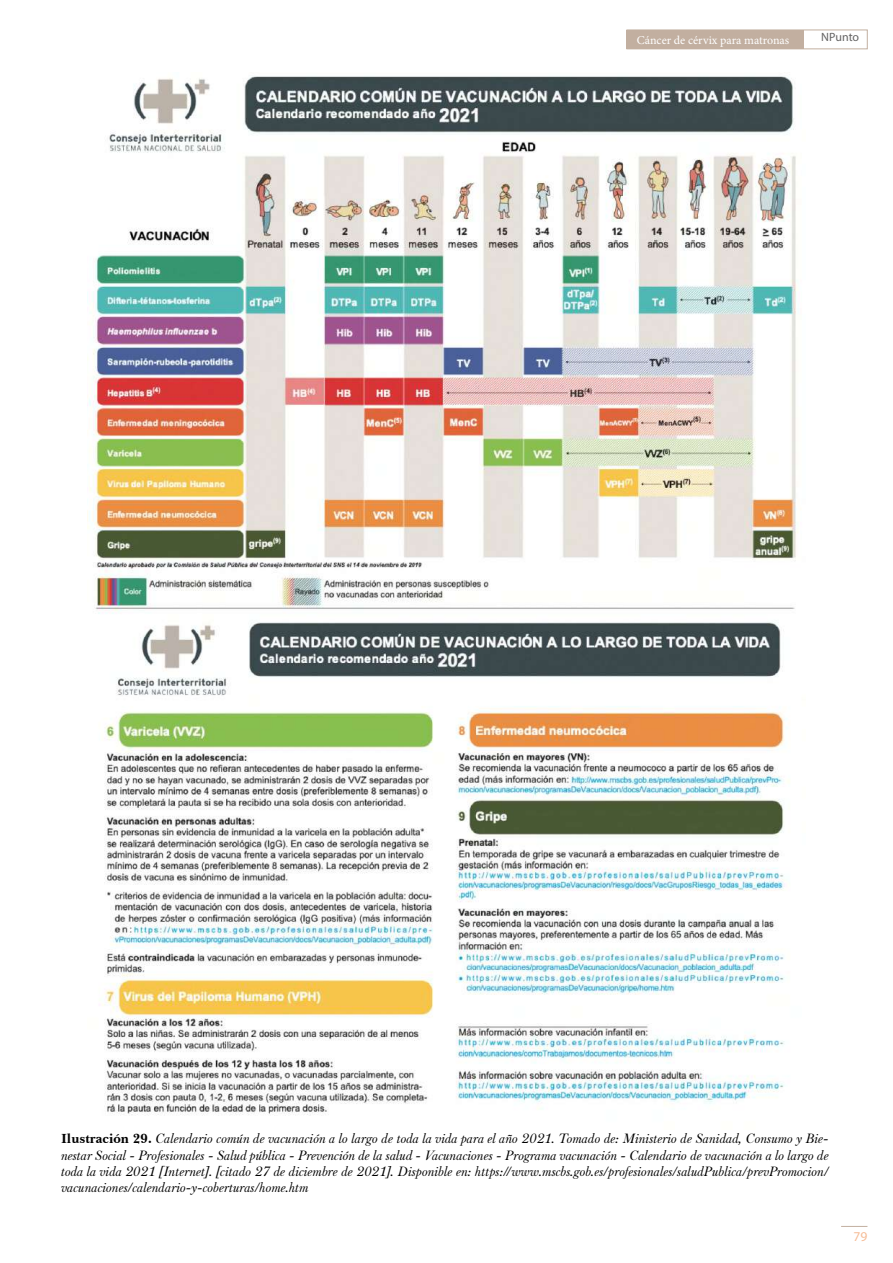
<style>
.page{position:relative;width:893px;height:1263px;background:#fff}
.page>*{position:absolute;margin:0;border:0;box-sizing:border-box;transform-origin:0 0}
.t1{font:italic 13.5px/16.2px "Baskerville F";color:#000;text-align:justify}
.t2{font:13.5px "Myriad Pro";color:#f6bc96}
.t3{font:12px "Minion Pro";color:#fff}
.t4{font:12px "Myriad Pro";letter-spacing:-.005em;color:#646363}
.s1{font-family:"Baskerville BT";font-weight:700;font-style:normal}
</style>
<div class="page">
<svg style="left:841px;top:1226px;width:26px;height:1px"></svg>
<div style="left:627px;top:30px;width:240px;height:19px;border:1px solid #c2afa0"></div>
<div style="left:627px;top:30px;width:177px;height:19px;background:#c2afa0"></div>
<img style="left:87px;top:76px;width:711px;height:1039px">
<p class="t3" style="left:637px;top:32px;width:154px">Cáncer de cérvix para matronas</p>
<p class="t4" style="left:821px;top:30px;width:40px">NPunto</p>
<p class="t1" style="left:61px;top:1131px;width:769px"><span class="s1">Ilustración 29.</span> Calendario común de vacunación a lo largo de toda la vida para el año 2021. Tomado de: Ministerio de Sanidad, Consumo y Bie&shy;nestar Social - Profesionales - Salud pública - Prevención de la salud - Vacunaciones - Programa vacunación - Calendario de vacunación a lo largo de toda la vida 2021 [Internet]. [citado 27 de diciembre de 2021]. Disponible en: https://www.mscbs.gob.es/profesionales/saludPublica/prevPromocion/ vacunaciones/calendario-y-coberturas/home.htm</p>
<p class="t2" style="left:854px;top:1228px;width:15px">79</p>
</div>
